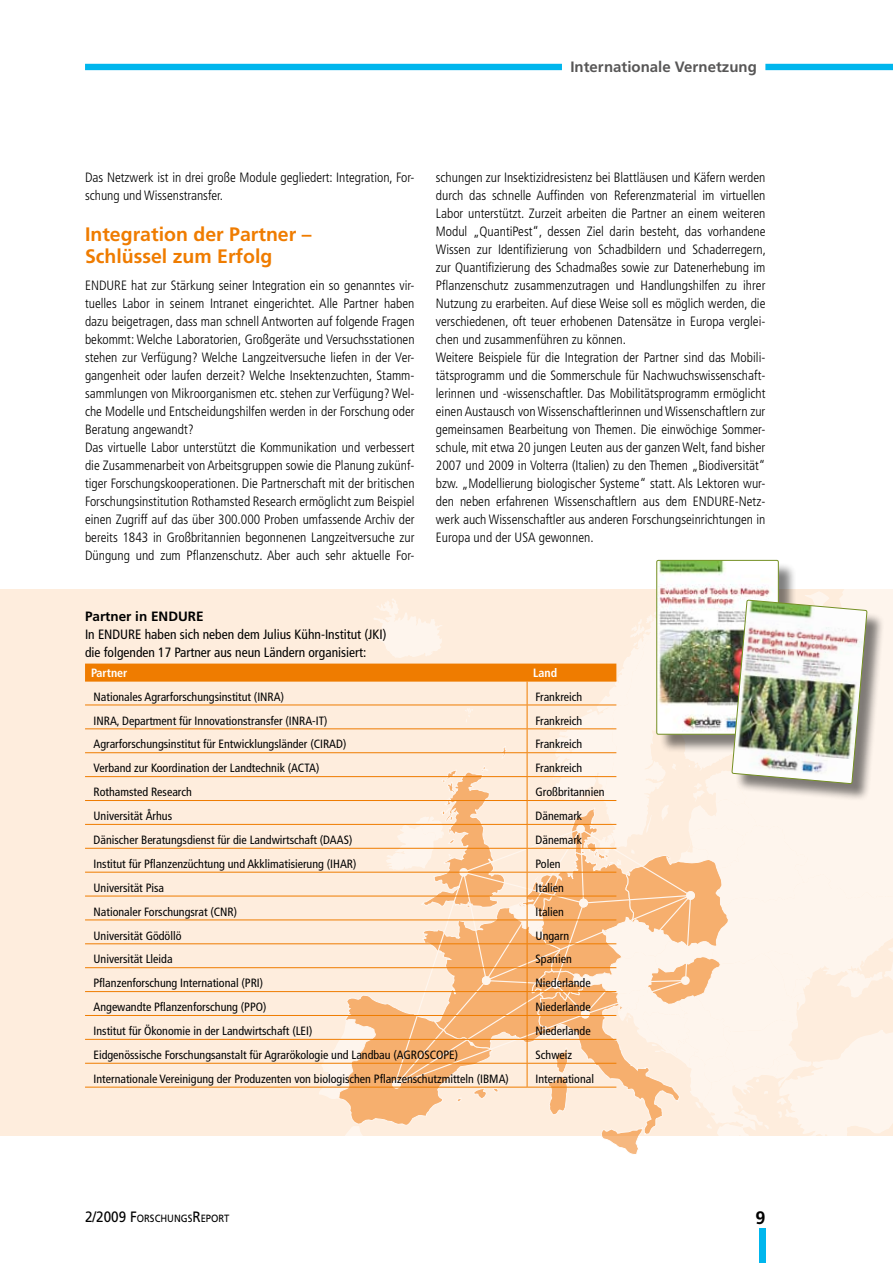
<style>
.page{position:relative;width:893px;height:1263px;background:#fff}
.page>*{position:absolute;margin:0;border:0;box-sizing:border-box;transform-origin:0 0}
.t1{font:700 19.5px/22.5px "Frutiger";color:#ef7c00}
.t2{font:700 18px "Frutiger";color:#000}
.t3{font:700 15px "Frutiger";color:#575656}
.t4{font:300 condensed 13.5px/18px "Frutiger";color:#000}
.t5{font:condensed 13.5px/18px "Frutiger";color:#000}
.t6{font:700 13.5px "Frutiger";color:#000}
.t7{font:condensed 12px "Frutiger";color:#000}
.t8{font:700 condensed 12px "Frutiger";color:#fff}
.t9{font:10.5px "Frutiger";color:#000;scale:.9 1}
.s1{font-size:15px}
</style>
<div class="page">
<div style="left:0;top:590px;width:893px;height:546px;background:#feeddd"></div>
<img style="left:659px;top:562px;width:67px;height:13px">
<svg style="left:85px;top:577px;width:808px;height:577px"></svg>
<svg style="left:85px;top:64px;width:808px;height:6px"></svg>
<div style="left:759px;top:1229px;width:6px;height:34px;background:#00b6ed"></div>
<p class="t3" style="left:570px;top:58px;width:188px">Internationale Vernetzung</p>
<p class="t4" style="left:85px;top:169px;width:331px">Das Netzwerk ist in drei große Module gegliedert: Integration, For&shy;schung und Wissenstransfer.</p>
<h1 class="t1" style="left:85px;top:222px;width:228px">Integration der Partner –<br>Schlüssel zum Erfolg</h1>
<p class="t4" style="left:85px;top:277px;width:331px">ENDURE hat zur Stärkung seiner Integration ein so genanntes vir&shy;tuelles Labor in seinem Intranet eingerichtet. Alle Partner haben dazu beigetragen, dass man schnell Antworten auf folgende Fragen bekommt: Welche Laboratorien, Großgeräte und Versuchsstationen stehen zur Verfügung? Welche Langzeitversuche liefen in der Ver&shy;gangenheit oder laufen derzeit? Welche Insektenzuchten, Stamm&shy;sammlungen von Mikroorganismen etc. stehen zur Verfügung? Wel&shy;che Modelle und Entscheidungshilfen werden in der Forschung oder Beratung angewandt?<br>Das virtuelle Labor unterstützt die Kommunikation und verbessert die Zusammenarbeit von Arbeitsgruppen sowie die Planung zukünf&shy;tiger Forschungskooperationen. Die Partnerschaft mit der britischen Forschungsinstitution Rothamsted Research ermöglicht zum Beispiel einen Zugriff auf das über 300.000 Proben umfassende Archiv der bereits 1843 in Großbritannien begonnenen Langzeitversuche zur Düngung und zum Pflanzenschutz. Aber auch sehr aktuelle For-</p>
<p class="t4" style="left:436px;top:169px;width:332px">schungen zur Insektizidresistenz bei Blattläusen und Käfern werden durch das schnelle Auffinden von Referenzmaterial im virtuellen Labor unterstützt. Zurzeit arbeiten die Partner an einem weiteren Modul „QuantiPest“, dessen Ziel darin besteht, das vorhandene Wissen zur Identifizierung von Schadbildern und Schaderregern, zur Quantifizierung des Schadmaßes sowie zur Datenerhebung im Pflanzenschutz zusammenzutragen und Handlungshilfen zu ihrer Nutzung zu erarbeiten. Auf diese Weise soll es möglich werden, die verschiedenen, oft teuer erhobenen Datensätze in Europa verglei&shy;chen und zusammenführen zu können.<br>Weitere Beispiele für die Integration der Partner sind das Mobili&shy;tätsprogramm und die Sommerschule für Nachwuchswissenschaft&shy;lerinnen und -wissenschaftler. Das Mobilitätsprogramm ermöglicht einen Austausch von Wissenschaftlerinnen und Wissenschaftlern zur gemeinsamen Bearbeitung von Themen. Die einwöchige Sommer&shy;schule, mit etwa 20 jungen Leuten aus der ganzen Welt, fand bisher 2007 und 2009 in Volterra (Italien) zu den Themen „Biodiversität“ bzw. „Modellierung biologischer Systeme“ statt. Als Lektoren wur&shy;den neben erfahrenen Wissenschaftlern aus dem ENDURE-Netz&shy;werk auch Wissenschaftler aus anderen Forschungseinrichtungen in Europa und der USA gewonnen.</p>
<p class="t6" style="left:85px;top:609px;width:120px">Partner in ENDURE</p>
<p class="t5" style="left:85px;top:626px;width:303px">In ENDURE haben sich neben dem Julius Kühn-Institut (JKI) die folgenden 17 Partner aus neun Ländern organisiert:</p>
<p class="t8" style="left:91px;top:665px;width:38px">Partner</p>
<p class="t8" style="left:533px;top:665px;width:25px">Land</p>
<p class="t7" style="left:94px;top:689px;width:192px">Nationales Agrarforschungsinstitut (INRA)</p>
<p class="t7" style="left:536px;top:689px;width:48px">Frankreich</p>
<p class="t7" style="left:94px;top:713px;width:235px">INRA, Department für Innovationstransfer (INRA-IT)</p>
<p class="t7" style="left:536px;top:713px;width:48px">Frankreich</p>
<p class="t7" style="left:94px;top:737px;width:254px">Agrarforschungsinstitut für Entwicklungsländer (CIRAD)</p>
<p class="t7" style="left:536px;top:737px;width:48px">Frankreich</p>
<p class="t7" style="left:94px;top:761px;width:227px">Verband zur Koordination der Landtechnik (ACTA)</p>
<p class="t7" style="left:536px;top:761px;width:48px">Frankreich</p>
<p class="t7" style="left:94px;top:785px;width:100px">Rothamsted Research</p>
<p class="t7" style="left:536px;top:785px;width:70px">Großbritannien</p>
<p class="t7" style="left:94px;top:809px;width:80px">Universität Århus</p>
<p class="t7" style="left:536px;top:809px;width:48px">Dänemark</p>
<p class="t7" style="left:94px;top:833px;width:260px">Dänischer Beratungsdienst für die Landwirtschaft (DAAS)</p>
<p class="t7" style="left:536px;top:833px;width:48px">Dänemark</p>
<p class="t7" style="left:94px;top:857px;width:264px">Institut für Pflanzenzüchtung und Akklimatisierung (IHAR)</p>
<p class="t7" style="left:536px;top:857px;width:26px">Polen</p>
<p class="t7" style="left:94px;top:881px;width:72px">Universität Pisa</p>
<p class="t7" style="left:536px;top:881px;width:30px">Italien</p>
<p class="t7" style="left:94px;top:904px;width:145px">Nationaler Forschungsrat (CNR)</p>
<p class="t7" style="left:536px;top:904px;width:30px">Italien</p>
<p class="t7" style="left:94px;top:928px;width:89px">Universität Gödöllö</p>
<p class="t7" style="left:536px;top:928px;width:35px">Ungarn</p>
<p class="t7" style="left:94px;top:952px;width:81px">Universität Lleida</p>
<p class="t7" style="left:536px;top:952px;width:38px">Spanien</p>
<p class="t7" style="left:94px;top:976px;width:171px">Pflanzenforschung International (PRI)</p>
<p class="t7" style="left:536px;top:976px;width:57px">Niederlande</p>
<p class="t7" style="left:94px;top:1000px;width:174px">Angewandte Pflanzenforschung (PPO)</p>
<p class="t7" style="left:536px;top:1000px;width:57px">Niederlande</p>
<p class="t7" style="left:94px;top:1024px;width:220px">Institut für Ökonomie in der Landwirtschaft (LEI)</p>
<p class="t7" style="left:536px;top:1024px;width:57px">Niederlande</p>
<p class="t7" style="left:94px;top:1048px;width:366px">Eidgenössische Forschungsanstalt für Agrarökologie und Landbau (AGROSCOPE)</p>
<p class="t7" style="left:536px;top:1048px;width:38px">Schweiz</p>
<p class="t7" style="left:94px;top:1072px;width:417px">Internationale Vereinigung der Produzenten von biologischen Pflanzenschutzmitteln (IBMA)</p>
<p class="t7" style="left:536px;top:1072px;width:60px">International</p>
<p class="t9" style="left:85px;top:1212px;width:162px"><span class="s1">2/2009 F</span>ORSCHUNGS<span class="s1">R</span>EPORT</p>
<h2 class="t2" style="left:755px;top:1207px;width:12px">9</h2>
</div>
